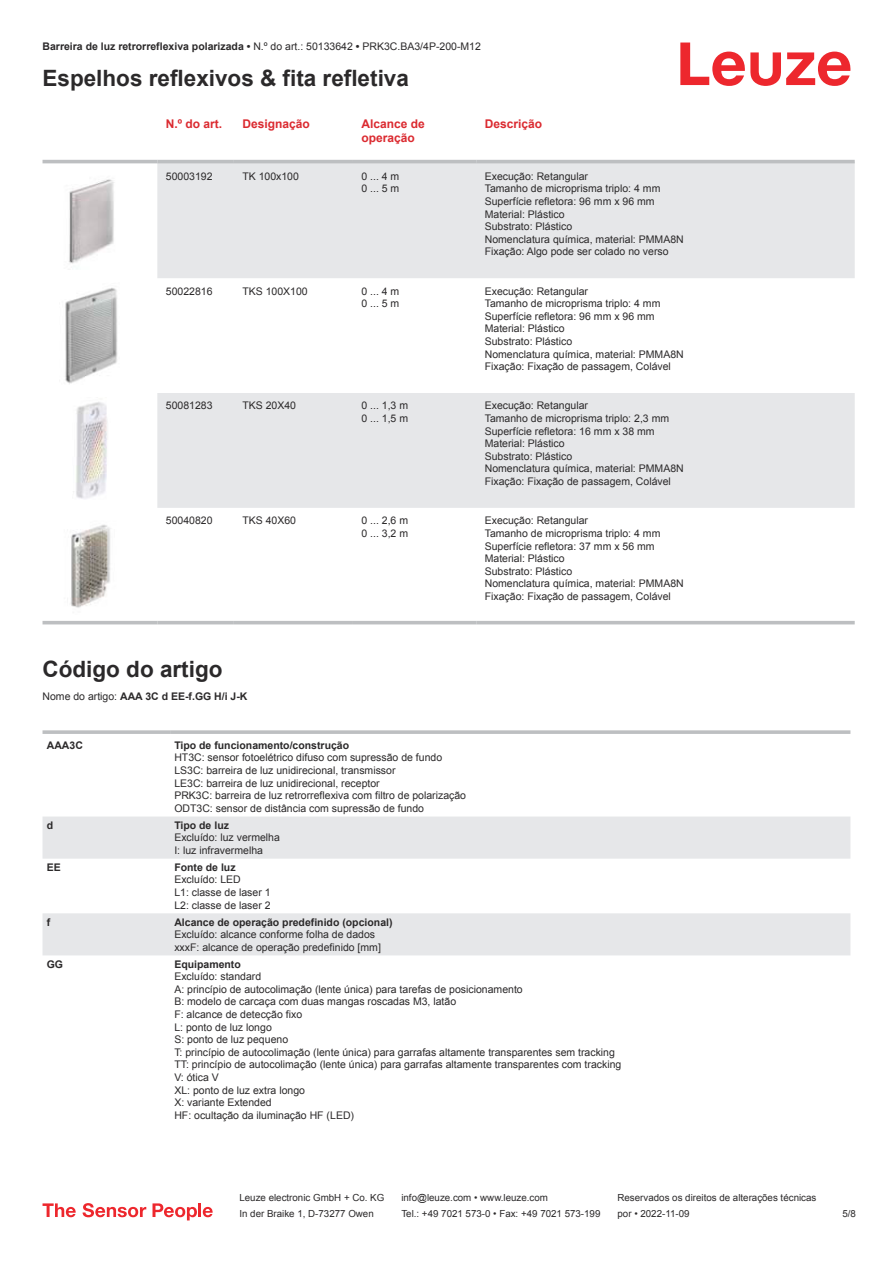
<style>
.page{position:relative;width:893px;height:1263px;background:#fff}
.page>*{position:absolute;margin:0;border:0;box-sizing:border-box;transform-origin:0 0}
.t1{font:700 22.5px "Arial";color:#2b292a}
.t2{font:700 12px/14.4px "Arial";color:#db2a30}
.t3{font:10.5px/12.6px "Arial";color:#2b292a}
.t4{font:700 10.5px "Arial";color:#2b292a}
.t5{font:9.75px "Arial";color:#2b292a}
.s1{font-weight:400}
</style>
<div class="page">
<svg style="left:680px;top:43px;width:170px;height:43px"></svg>
<svg style="left:43px;top:159px;width:812px;height:466px"></svg>
<svg style="left:157px;top:163px;width:698px;height:345px;fill:#e6e7e9"></svg>
<hr style="left:43px;top:160px;width:114px;height:3px;background:#bdbfc1">
<hr style="left:157px;top:160px;width:77px;height:3px;background:#bdbfc1">
<hr style="left:234px;top:160px;width:119px;height:3px;background:#bdbfc1">
<hr style="left:353px;top:160px;width:123px;height:3px;background:#bdbfc1">
<hr style="left:476px;top:160px;width:379px;height:3px;background:#bdbfc1">
<hr style="left:43px;top:621px;width:114px;height:3px;background:#bdbfc1">
<hr style="left:157px;top:621px;width:77px;height:3px;background:#bdbfc1">
<hr style="left:234px;top:621px;width:119px;height:3px;background:#bdbfc1">
<hr style="left:353px;top:621px;width:123px;height:3px;background:#bdbfc1">
<hr style="left:476px;top:621px;width:379px;height:3px;background:#bdbfc1">
<img style="left:55px;top:168px;width:73px;height:106px">
<img style="left:60px;top:282px;width:63px;height:107px">
<img style="left:72px;top:397px;width:39px;height:107px">
<img style="left:56px;top:512px;width:71px;height:106px">
<svg style="left:43px;top:816px;width:807px;height:139px;fill:#e6e7e9"></svg>
<svg style="left:43px;top:730px;width:127px;height:4px"></svg>
<svg style="left:170px;top:730px;width:680px;height:4px;background:#c3c5c7"></svg>
<svg style="left:43px;top:1203px;width:33px;height:14px"></svg>
<svg style="left:83px;top:1203px;width:63px;height:14px"></svg>
<svg style="left:153px;top:1203px;width:44px;height:17px"></svg>
<hr style="left:198px;top:1203px;width:3px;height:14px;background:#ed272d">
<svg style="left:203px;top:1207px;width:10px;height:10px"></svg>
<p class="t4" style="left:43px;top:43px;width:440px">Barreira de luz retrorreflexiva polarizada • <span class="s1">N.º do art.: 50133642</span> • <span class="s1">PRK3C.BA3/4P-200-M12</span></p>
<h1 class="t1" style="left:43px;top:70px;width:368px">Espelhos reflexivos &amp; fita refletiva</h1>
<p class="t2" style="left:166px;top:117px;width:58px">N.º do art.</p>
<p class="t2" style="left:242px;top:117px;width:69px">Designação</p>
<p class="t2" style="left:361px;top:117px;width:65px">Alcance de operação</p>
<p class="t2" style="left:485px;top:117px;width:59px">Descrição</p>
<p class="t3" style="left:166px;top:171px;width:48px">50003192</p>
<p class="t3" style="left:242px;top:171px;width:58px">TK 100x100</p>
<p class="t3" style="left:361px;top:171px;width:39px">0 ... 4 m<br>0 ... 5 m</p>
<p class="t3" style="left:485px;top:171px;width:200px">Execução: Retangular<br>Tamanho de microprisma triplo: 4 mm<br>Superfície refletora: 96 mm x 96 mm<br>Material: Plástico<br>Substrato: Plástico<br>Nomenclatura química, material: PMMA8N<br>Fixação: Algo pode ser colado no verso</p>
<p class="t3" style="left:166px;top:286px;width:48px">50022816</p>
<p class="t3" style="left:242px;top:286px;width:67px">TKS 100X100</p>
<p class="t3" style="left:361px;top:286px;width:39px">0 ... 4 m<br>0 ... 5 m</p>
<p class="t3" style="left:485px;top:286px;width:200px">Execução: Retangular<br>Tamanho de microprisma triplo: 4 mm<br>Superfície refletora: 96 mm x 96 mm<br>Material: Plástico<br>Substrato: Plástico<br>Nomenclatura química, material: PMMA8N<br>Fixação: Fixação de passagem, Colável</p>
<p class="t3" style="left:166px;top:400px;width:48px">50081283</p>
<p class="t3" style="left:242px;top:400px;width:55px">TKS 20X40</p>
<p class="t3" style="left:361px;top:400px;width:48px">0 ... 1,3 m<br>0 ... 1,5 m</p>
<p class="t3" style="left:485px;top:400px;width:200px">Execução: Retangular<br>Tamanho de microprisma triplo: 2,3 mm<br>Superfície refletora: 16 mm x 38 mm<br>Material: Plástico<br>Substrato: Plástico<br>Nomenclatura química, material: PMMA8N<br>Fixação: Fixação de passagem, Colável</p>
<p class="t3" style="left:166px;top:515px;width:48px">50040820</p>
<p class="t3" style="left:242px;top:515px;width:55px">TKS 40X60</p>
<p class="t3" style="left:361px;top:515px;width:48px">0 ... 2,6 m<br>0 ... 3,2 m</p>
<p class="t3" style="left:485px;top:515px;width:200px">Execução: Retangular<br>Tamanho de microprisma triplo: 4 mm<br>Superfície refletora: 37 mm x 56 mm<br>Material: Plástico<br>Substrato: Plástico<br>Nomenclatura química, material: PMMA8N<br>Fixação: Fixação de passagem, Colável</p>
<h1 class="t1" style="left:43px;top:661px;width:181px">Código do artigo</h1>
<p class="t4" style="left:43px;top:692px;width:207px"><span class="s1">Nome do artigo:</span> AAA 3C d EE-f.GG H/i J-K</p>
<p class="t4" style="left:47px;top:741px;width:38px">AAA3C</p>
<p class="t4" style="left:174px;top:741px;width:176px">Tipo de funcionamento/construção</p>
<p class="t3" style="left:174px;top:752px;width:293px">HT3C: sensor fotoelétrico difuso com supressão de fundo LS3C: barreira de luz unidirecional, transmissor<br>LE3C: barreira de luz unidirecional, receptor<br>PRK3C: barreira de luz retrorreflexiva com filtro de polarização ODT3C: sensor de distância com supressão de fundo</p>
<p class="t4" style="left:47px;top:821px;width:8px">d</p>
<p class="t4" style="left:174px;top:821px;width:56px">Tipo de luz</p>
<p class="t3" style="left:174px;top:832px;width:107px">Excluído: luz vermelha<br>I: luz infravermelha</p>
<p class="t4" style="left:47px;top:863px;width:16px">EE</p>
<p class="t4" style="left:174px;top:863px;width:63px">Fonte de luz</p>
<p class="t3" style="left:174px;top:874px;width:98px">Excluído: LED<br>L1: classe de laser 1<br>L2: classe de laser 2</p>
<p class="t4" style="left:47px;top:918px;width:5px">f</p>
<p class="t4" style="left:174px;top:918px;width:220px">Alcance de operação predefinido (opcional)</p>
<p class="t3" style="left:174px;top:929px;width:208px">Excluído: alcance conforme folha de dados xxxF: alcance de operação predefinido [mm]</p>
<p class="t4" style="left:47px;top:960px;width:18px">GG</p>
<p class="t4" style="left:174px;top:960px;width:68px">Equipamento</p>
<p class="t3" style="left:174px;top:971px;width:449px">Excluído: standard<br>A: princípio de autocolimação (lente única) para tarefas de posicionamento<br>B: modelo de carcaça com duas mangas roscadas M3, latão<br>F: alcance de detecção fixo<br>L: ponto de luz longo<br>S: ponto de luz pequeno<br>T: princípio de autocolimação (lente única) para garrafas altamente transparentes sem tracking TT: princípio de autocolimação (lente única) para garrafas altamente transparentes com tracking V: ótica V<br>XL: ponto de luz extra longo<br>X: variante Extended<br>HF: ocultação da iluminação HF (LED)</p>
<p class="t5" style="left:239px;top:1194px;width:146px">Leuze electronic GmbH + Co. KG</p>
<p class="t5" style="left:401px;top:1194px;width:148px">info@leuze.com • www.leuze.com</p>
<p class="t5" style="left:617px;top:1194px;width:200px">Reservados os direitos de alterações técnicas</p>
<p class="t5" style="left:239px;top:1210px;width:136px">In der Braike 1, D-73277 Owen</p>
<p class="t5" style="left:401px;top:1210px;width:201px">Tel.: +49 7021 573-0 • Fax: +49 7021 573-199</p>
<p class="t5" style="left:617px;top:1210px;width:74px">por • 2022-11-09</p>
<p class="t5" style="left:842px;top:1210px;width:15px">5 /8</p>
</div>
